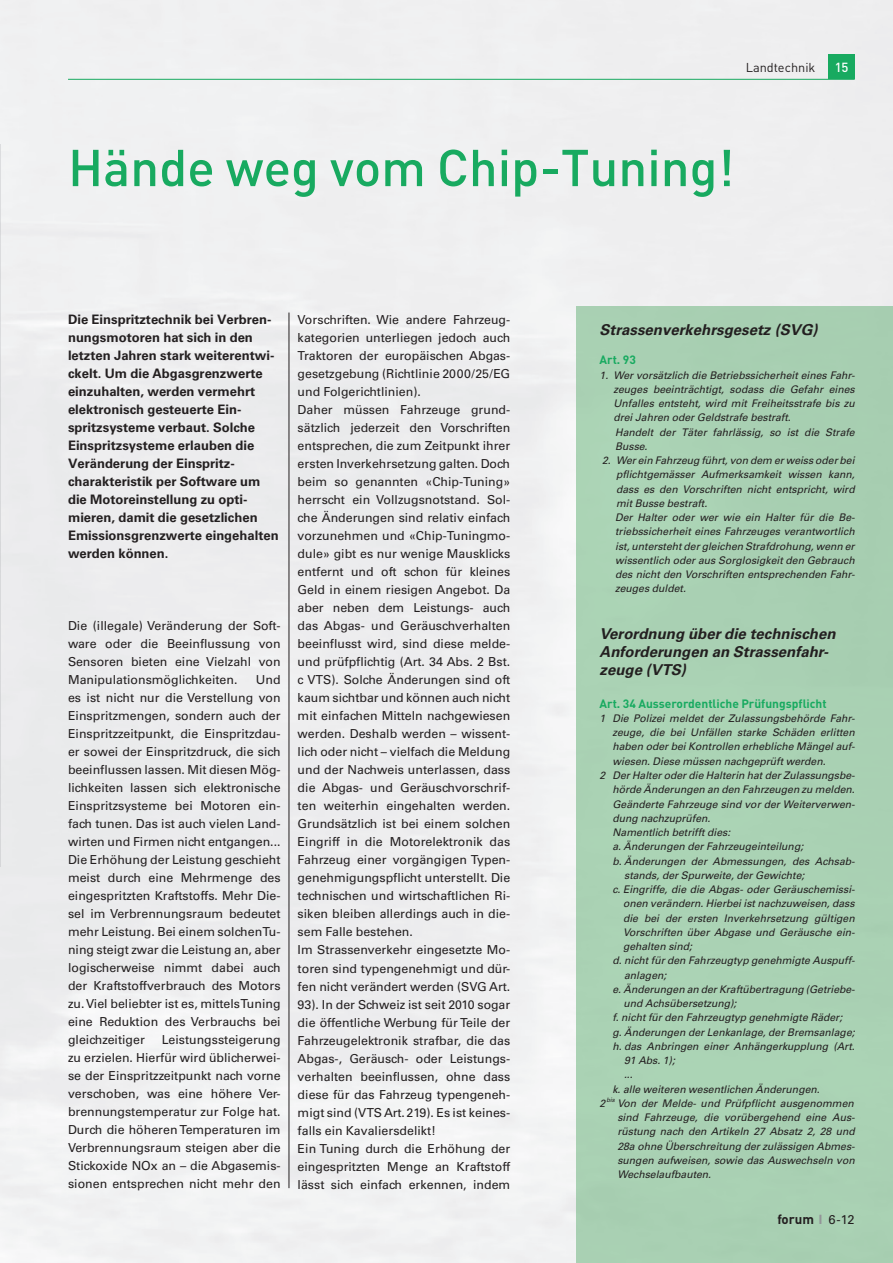
<style>
.page{position:relative;width:893px;height:1263px;background:#fff}
.page>*{position:absolute;margin:0;border:0;box-sizing:border-box;transform-origin:0 0}
.t1{font:500 51px "DIN";color:#18aa60}
.t2{font:italic 700 15px/18px "Univers";color:#231f20}
.t3{font:700 13.35px "DIN";color:#231f20}
.t4{font:700 13.05px/18px "Univers";color:#231f20}
.t5{font:500 13.05px "DIN";color:#fff}
.t6{font:12.75px "DIN";color:#231f20}
.t7{font:12.3px/18px "Univers";color:#231f20;text-align:justify}
.t8{font:700 12px "DIN";color:#18aa60}
.t9{font:italic 10.5px/14.2px "Univers";color:#231f20}
.s1{font-family:"Univers";font-size:12.75px;color:#939598}
.s2{font-family:"Univers";font-weight:400;font-size:12.75px}
</style>
<div class="page">
<div style="left:828px;top:54px;width:27px;height:25px;background:#18aa60"></div>
<hr style="left:68px;top:79px;width:787px;height:1px;background:#18aa60">
<img style="left:0;top:144px;width:1px;height:723px">
<hr style="left:289px;top:313px;width:1px;height:875px;background:#231f20">
<div style="left:576px;top:306px;width:317px;height:957px;background:#a9d1b3"></div>
<p class="t6" style="left:746px;top:59px;width:71px">Landtechnik</p>
<p class="t5" style="left:835px;top:59px;width:15px">15</p>
<h1 class="t1" style="left:68px;top:135px;width:668px">Hände weg vom Chip-Tuning!</h1>
<p class="t4" style="left:68px;top:311px;width:212px">Die Einspritztechnik bei Verbren&shy;nungsmotoren hat sich in den letzten Jahren stark weiterentwi&shy;ckelt. Um die Abgasgrenzwerte einzuhalten, werden vermehrt elektronisch gesteuerte Ein&shy;spritzsysteme verbaut. Solche<br>Einspritzsysteme erlauben die<br>Veränderung der Einspritz&shy;charakteristik per Software um die Motoreinstellung zu opti&shy;mieren, damit die gesetzlichen<br>Emissionsgrenzwerte eingehalten werden können.</p>
<p class="t7" style="left:68px;top:617px;width:214px">Die (illegale) Veränderung der Soft&shy;ware oder die Beeinflussung von Sensoren bieten eine Vielzahl von Manipulationsmöglichkeiten.</p>
<p class="t7" style="left:68px;top:671px;width:214px;text-indent:188px">Und es ist nicht nur die Verstellung von Einspritzmengen, sondern auch der Einspritzzeitpunkt, die Einspritzdau&shy;er sowei der Einspritzdruck, die sich beeinflussen lassen. Mit diesen Mög&shy;lichkeiten lassen sich elektronische Einspritzsysteme bei Motoren ein&shy;fach tunen. Das ist auch vielen Land&shy;wirten und Firmen nicht entgangen...<br>Die Erhöhung der Leistung geschieht meist durch eine Mehrmenge des eingespritzten Kraftstoffs. Mehr Die&shy;sel im Verbrennungsraum bedeutet mehr Leistung. Bei einem solchen Tu&shy;ning steigt zwar die Leistung an, aber logischerweise nimmt dabei auch der Kraftstoffverbrauch des Motors zu. Viel beliebter ist es, mittels Tuning eine Reduktion des Verbrauchs bei gleichzeitiger</p>
<p class="t7" style="left:68px;top:1031px;width:214px;text-indent:94px">Leistungssteigerung zu erzielen. Hierfür wird üblicherwei&shy;se der Einspritzzeitpunkt nach vorne verschoben, was eine höhere Ver&shy;brennungstemperatur zur Folge hat.<br>Durch die höheren Temperaturen im Verbrennungsraum steigen aber die Stickoxide NOx an – die Abgasemis&shy;sionen entsprechen nicht mehr den</p>
<p class="t7" style="left:298px;top:311px;width:214px;text-align:left">Vorschriften. Wie andere Fahrzeug&shy;kategorien unterliegen jedoch auch Traktoren der europäischen Abgas&shy;gesetzgebung (Richtlinie 2000/25/EG und Folgerichtlinien).<br>Daher müssen Fahrzeuge grund&shy;sätzlich jederzeit den Vorschriften entsprechen, die zum Zeitpunkt ihrer ersten Inverkehrsetzung galten. Doch beim so genannten «Chip-Tuning» herrscht ein Vollzugsnotstand. Sol&shy;che Änderungen sind relativ einfach vorzunehmen und «Chip-Tuningmo&shy;dule» gibt es nur wenige Mausklicks entfernt und oft schon für kleines Geld in einem riesigen Angebot. Da aber neben dem Leistungs- auch das Abgas- und Geräuschverhalten beeinflusst wird, sind diese melde&shy;und prüfpflichtig (Art. 34 Abs. 2 Bst. c VTS). Solche Änderungen sind oft kaum sichtbar und können auch nicht mit einfachen Mitteln nachgewiesen werden. Deshalb werden – wissent&shy;lich oder nicht – vielfach die Meldung und der Nachweis unterlassen, dass die Abgas- und Geräuschvorschrif&shy;ten weiterhin eingehalten werden.<br>Grundsätzlich ist bei einem solchen Eingriff in die Motorelektronik das Fahrzeug einer vorgängigen Typen&shy;genehmigungspflicht unterstellt. Die technischen und wirtschaftlichen Ri&shy;siken bleiben allerdings auch in die&shy;sem Falle bestehen.<br>Im Strassenverkehr eingesetzte Mo&shy;toren sind typengenehmigt und dür&shy;fen nicht verändert werden (SVG Art.<br>93). In der Schweiz ist seit 2010 sogar die öffentliche Werbung für Teile der Fahrzeugelektronik strafbar, die das Abgas-, Geräusch- oder Leistungs&shy;verhalten beeinflussen, ohne dass diese für das Fahrzeug typengeneh&shy;migt sind (VTS Art. 219). Es ist keines&shy;falls ein Kavaliersdelikt!<br>Ein Tuning durch die Erhöhung der eingespritzten Menge an Kraftstoff lässt sich einfach erkennen, indem</p>
<p class="t2" style="left:600px;top:320px;width:219px">Strassenverkehrsgesetz (SVG)</p>
<p class="t8" style="left:600px;top:352px;width:38px">Art. 93</p>
<p class="t9" style="left:613px;top:368px;width:243px;text-indent:-14px">1. Wer vorsätzlich die Betriebssicherheit eines Fahr&shy;zeuges beeinträchtigt, sodass die Gefahr eines Unfalles entsteht, wird mit Freiheitsstrafe bis zu drei Jahren oder Geldstrafe bestraft.<br>Handelt der Täter fahrlässig, so ist die Strafe Busse.</p>
<p class="t9" style="left:615px;top:453px;width:241px;text-indent:-13px">2. Wer ein Fahrzeug führt, von dem er weiss oder bei pflichtgemässer Aufmerksamkeit wissen kann, dass es den Vorschriften nicht entspricht, wird mit Busse bestraft.<br>Der Halter oder wer wie ein Halter für die Be&shy;triebssicherheit eines Fahrzeuges verantwortlich ist, untersteht der gleichen Strafdrohung, wenn er wissentlich oder aus Sorglosigkeit den Gebrauch des nicht den Vorschriften entsprechenden Fahr&shy;zeuges duldet.</p>
<p class="t2" style="left:600px;top:625px;width:237px">Verordnung über die technischen<br>Anforderungen an Strassenfahr&shy;zeuge (VTS)</p>
<p class="t8" style="left:600px;top:695px;width:229px">Art. 34 Ausserordentliche Prüfungspflicht</p>
<p class="t9" style="left:600px;top:711px;width:257px">1 Die Polizei meldet der Zulassungsbehörde Fahr-</p>
<p class="t9" style="left:612px;top:725px;width:244px">zeuge, die bei Unfällen starke Schäden erlitten</p>
<p class="t9" style="left:612px;top:740px;width:244px">haben oder bei Kontrollen erhebliche Mängel auf-</p>
<p class="t9" style="left:612px;top:754px;width:215px">wiesen. Diese müssen nachgeprüft werden.</p>
<p class="t9" style="left:600px;top:768px;width:257px">2 Der Halter oder die Halterin hat der Zulassungsbe-</p>
<p class="t9" style="left:612px;top:782px;width:244px">hörde Änderungen an den Fahrzeugen zu melden.</p>
<p class="t9" style="left:612px;top:797px;width:244px">Geänderte Fahrzeuge sind vor der Weiterverwen-</p>
<p class="t9" style="left:612px;top:811px;width:99px">dung nachzuprüfen.</p>
<p class="t9" style="left:613px;top:825px;width:119px">Namentlich betrifft dies:</p>
<p class="t9" style="left:612px;top:839px;width:192px">a. Änderungen der Fahrzeugeinteilung;</p>
<p class="t9" style="left:612px;top:854px;width:244px">b. Änderungen der Abmessungen, des Achsab-</p>
<p class="t9" style="left:624px;top:868px;width:182px">stands, der Spurweite, der Gewichte;</p>
<p class="t9" style="left:612px;top:882px;width:244px">c. Eingriffe, die die Abgas- oder Geräuschemissi-</p>
<p class="t9" style="left:623px;top:896px;width:233px">onen verändern. Hierbei ist nachzuweisen, dass</p>
<p class="t9" style="left:623px;top:911px;width:233px">die bei der ersten Inverkehrsetzung gültigen</p>
<p class="t9" style="left:623px;top:925px;width:233px">Vorschriften über Abgase und Geräusche ein-</p>
<p class="t9" style="left:623px;top:939px;width:71px">gehalten sind;</p>
<p class="t9" style="left:612px;top:953px;width:244px">d. nicht für den Fahrzeugtyp genehmigte Auspuff-</p>
<p class="t9" style="left:624px;top:968px;width:44px">anlagen;</p>
<p class="t9" style="left:612px;top:982px;width:244px">e. Änderungen an der Kraftübertragung (Getriebe-</p>
<p class="t9" style="left:624px;top:996px;width:114px">und Achsübersetzung);</p>
<p class="t9" style="left:612px;top:1010px;width:231px">f. nicht für den Fahrzeugtyp genehmigte Räder;</p>
<p class="t9" style="left:612px;top:1025px;width:244px">g. Änderungen der Lenkanlage, der Bremsanlage;</p>
<p class="t9" style="left:612px;top:1039px;width:244px">h. das Anbringen einer Anhängerkupplung (Art.</p>
<p class="t9" style="left:624px;top:1053px;width:52px">91 Abs. 1);</p>
<p class="t9" style="left:624px;top:1067px;width:10px">...</p>
<p class="t9" style="left:612px;top:1082px;width:209px">k. alle weiteren wesentlichen Änderungen.</p>
<p class="t9" style="left:600px;top:1096px;width:256px">2 <sup>bis</sup> Von der Melde- und Prüfpflicht ausgenommen</p>
<p class="t9" style="left:617px;top:1110px;width:239px">sind Fahrzeuge, die vorübergehend eine Aus-</p>
<p class="t9" style="left:617px;top:1124px;width:239px">rüstung nach den Artikeln 27 Absatz 2, 28 und</p>
<p class="t9" style="left:617px;top:1139px;width:239px">28a ohne Überschreitung der zulässigen Abmes-</p>
<p class="t9" style="left:617px;top:1153px;width:239px">sungen aufweisen, sowie das Auswechseln von</p>
<p class="t9" style="left:617px;top:1167px;width:95px">Wechselaufbauten.</p>
<p class="t3" style="left:777px;top:1210px;width:79px">forum <span class="s1">I</span> <span class="s2">6-12</span></p>
</div>
